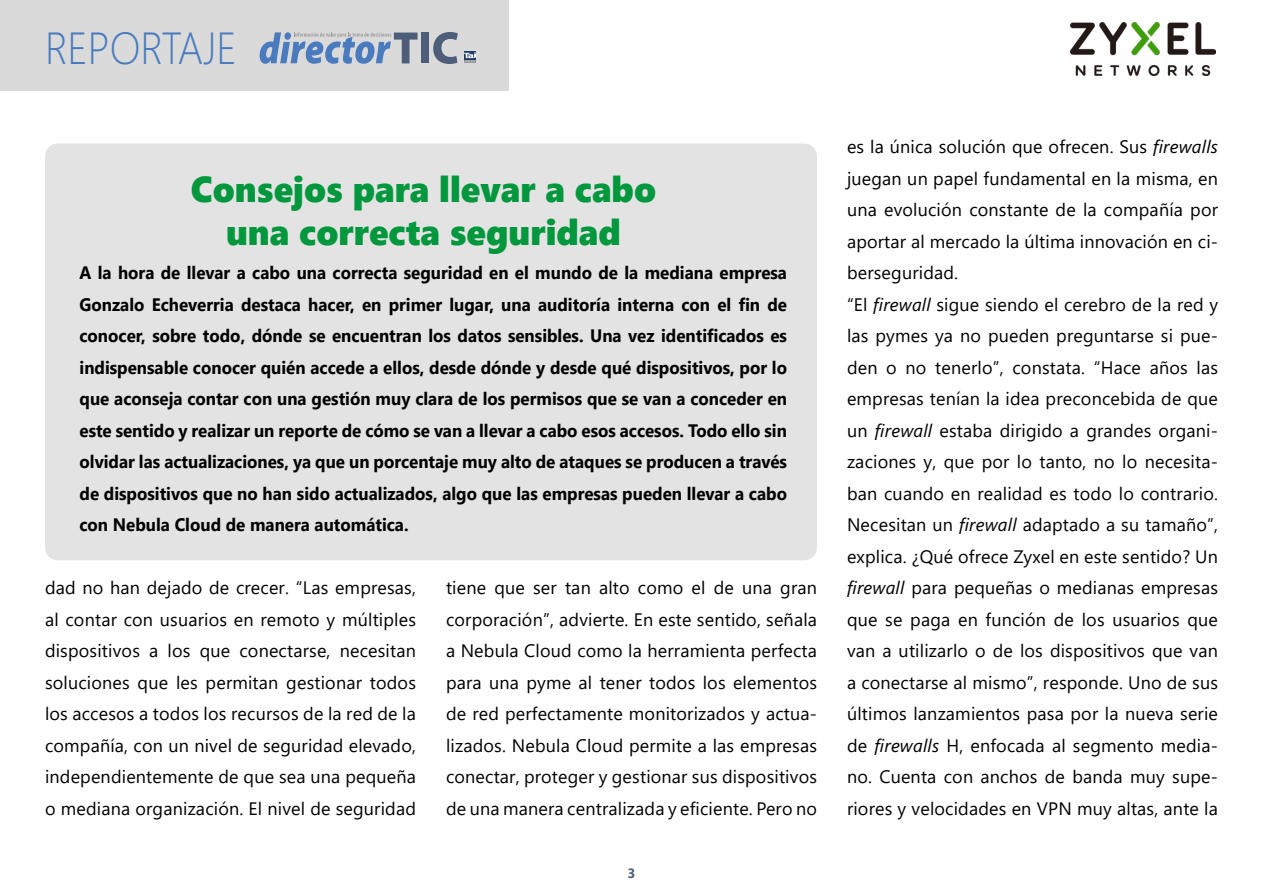
<style>
.page{position:relative;width:1263px;height:893px;background:#fff}
.page>*{position:absolute;margin:0;border:0;box-sizing:border-box;transform-origin:0 0}
.t1{font:300 45px "Segoe";color:#497bbe;scale:.9 1}
.t2{font:36px/43.2px "Segoe UI Black";color:#00973d;text-align:center}
.t3{font:18px/31.5px "Segoe UI";letter-spacing:.01em;color:#000;text-align:justify}
.t4{font:700 18px/31.5px "Segoe UI";color:#000;text-align:justify;scale:.94 1}
.t5{font:700 13.5px "Segoe";color:#4d5d79}
.s1{font-family:"Segoe";font-style:italic}
</style>
<div class="page">
<div style="left:0;top:0;width:508px;height:90px;background:#dadada"></div>
<div style="left:421px;top:33px;width:8px;height:30px;background:#4e5e7a"></div>
<svg style="left:433px;top:32px;width:25px;height:32px"></svg>
<svg style="left:464px;top:51px;width:12px;height:2px"></svg>
<svg style="left:464px;top:53px;width:12px;height:10px"></svg>
<svg style="left:260px;top:32px;width:157px;height:32px"></svg>
<img style="left:1071px;top:23px;width:144px;height:52px">
<div style="left:45px;top:144px;width:772px;height:416px;background:#e3e3e3;border-radius:13px"></div>
<h1 class="t1" style="left:45px;top:22px;width:215px">REPORTAJE</h1>
<h2 class="t2" style="left:191px;top:166px;width:467px">Consejos para llevar a cabo una correcta seguridad</h2>
<p class="t4" style="left:80px;top:255px;width:754px">A la hora de llevar a cabo una correcta seguridad en el mundo de la mediana empresa Gonzalo Echeverria destaca hacer, en primer lugar, una auditoría interna con el fin de conocer, sobre todo, dónde se encuentran los datos sensibles. Una vez identificados es indispensable conocer quién accede a ellos, desde dónde y desde qué dispositivos, por lo que aconseja contar con una gestión muy clara de los permisos que se van a conceder en este sentido y realizar un reporte de cómo se van a llevar a cabo esos accesos. Todo ello sin olvidar las actualizaciones, ya que un porcentaje muy alto de ataques se producen a través de dispositivos que no han sido actualizados, algo que las empresas pueden llevar a cabo con Nebula Cloud de manera automática.</p>
<p class="t3" style="left:45px;top:570px;width:373px">dad no han dejado de crecer. “Las empresas, al contar con usuarios en remoto y múltiples dispositivos a los que conectarse, necesitan soluciones que les permitan gestionar todos los accesos a todos los recursos de la red de la compañía, con un nivel de seguridad elevado, independientemente de que sea una pequeña o mediana organización. El nivel de seguridad</p>
<p class="t3" style="left:446px;top:570px;width:373px">tiene que ser tan alto como el de una gran corporación”, advierte. En este sentido, señala a Nebula Cloud como la herramienta perfecta para una pyme al tener todos los elementos de red perfectamente monitorizados y actua&shy;lizados. Nebula Cloud permite a las empresas conectar, proteger y gestionar sus dispositivos de una manera centralizada y eficiente. Pero no</p>
<p class="t5" style="left:628px;top:864px;width:9px">3</p>
<p class="t3" style="left:847px;top:129px;width:373px;text-align:left">es la única solución que ofrecen. Sus <span class="s1">firewalls </span>juegan un papel fundamental en la misma, en una evolución constante de la compañía por aportar al mercado la última innovación en ci&shy;berseguridad.<br>“El <span class="s1">firewall</span> sigue siendo el cerebro de la red y las pymes ya no pueden preguntarse si pue&shy;den o no tenerlo”, constata. “Hace años las empresas tenían la idea preconcebida de que un <span class="s1">firewall</span> estaba dirigido a grandes organi&shy;zaciones y, que por lo tanto, no lo necesita&shy;ban cuando en realidad es todo lo contrario.<br>Necesitan un <span class="s1">firewall</span> adaptado a su tamaño”, explica. ¿Qué ofrece Zyxel en este sentido? Un <span class="s1">firewall</span> para pequeñas o medianas empresas que se paga en función de los usuarios que van a utilizarlo o de los dispositivos que van a conectarse al mismo”, responde. Uno de sus últimos lanzamientos pasa por la nueva serie de <span class="s1">firewalls</span> H, enfocada al segmento media&shy;no. Cuenta con anchos de banda muy supe&shy;riores y velocidades en VPN muy altas, ante la</p>
</div>
